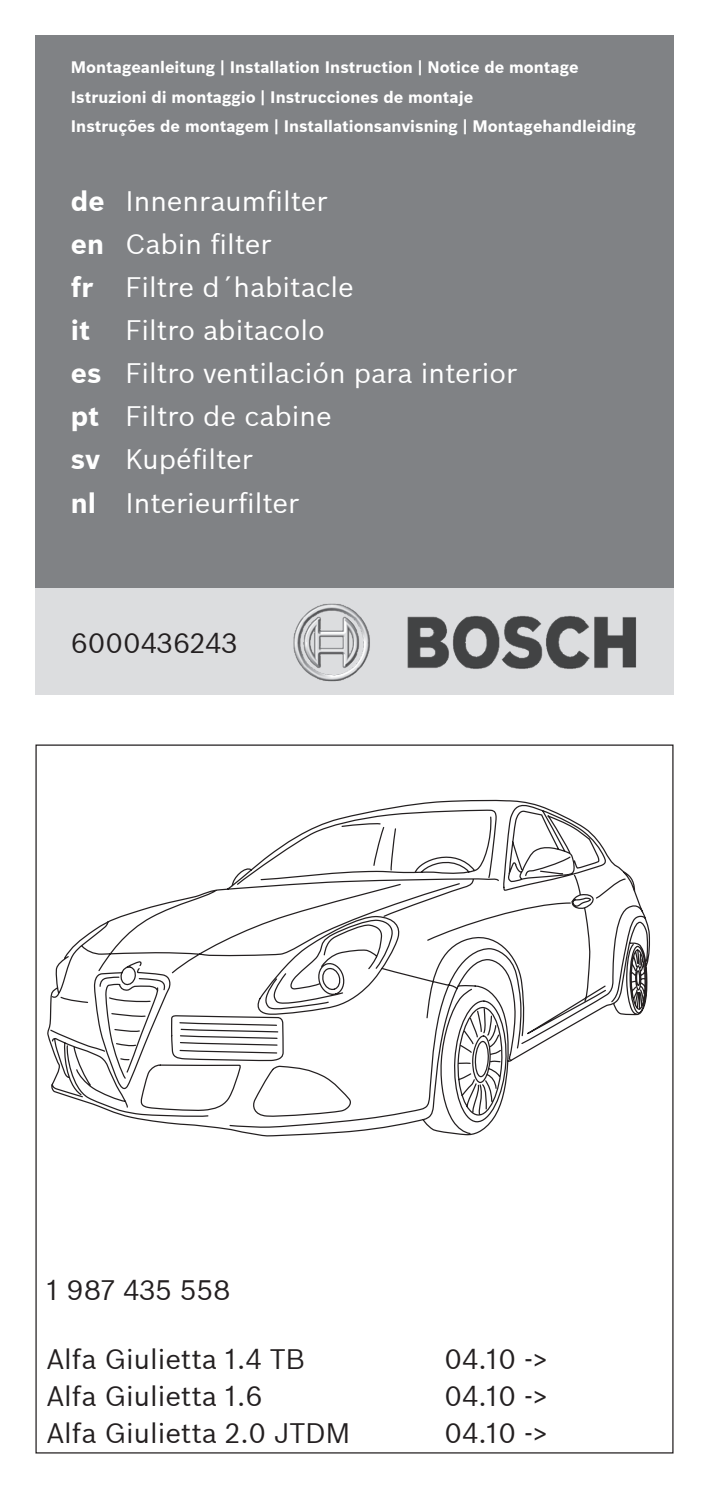
<style>
.page{position:relative;width:709px;height:1489px;background:#fff}
.page>*{position:absolute;margin:0;border:0;box-sizing:border-box;transform-origin:0 0}
.t1{font:27.5px "Bosch Sans LF";color:#fff}
.Modellliste_Übersich{font:27.5px "Bosch Sans LF";color:#231f20}
.t2{font:700 27.5px "Bosch Sans LF";color:#fff}
.t3{font:700 16.25px "Bosch Sans LF";color:#fff}
.s1{font-weight:700}
</style>
<div class="page">
<svg style="left:47px;top:799px;width:603px;height:338px"></svg>
<div style="left:35px;top:35px;width:638px;height:553px;background:#808285"></div>
<div style="left:35px;top:588px;width:638px;height:106px;background:#dcdddf"></div>
<img style="left:293px;top:603px;width:343px;height:79px">
<p class="t3" style="left:71px;top:57px;width:509px">Montageanleitung | Installation Instruction | Notice de montage</p>
<p class="t3" style="left:71px;top:87px;width:404px">Istruzioni di montaggio | Instrucciones de montaje</p>
<p class="t3" style="left:71px;top:116px;width:566px">Instruções de montagem | Installationsanvisning | Montagehandleiding</p>
<p class="t1" style="left:71px;top:184px;width:258px"><span class="s1">de</span> Innenraumfilter</p>
<p class="t1" style="left:71px;top:227px;width:202px"><span class="s1">en</span> Cabin filter</p>
<p class="t1" style="left:71px;top:270px;width:284px"><span class="s1">fr</span> Filtre d´habitacle</p>
<p class="t2" style="left:71px;top:313px;width:21px">it</p>
<p class="t1" style="left:125px;top:313px;width:201px">Filtro abitacolo</p>
<p class="t1" style="left:71px;top:356px;width:448px"><span class="s1">es</span> Filtro ventilación para interior</p>
<p class="t1" style="left:71px;top:399px;width:262px"><span class="s1">pt</span> Filtro de cabine</p>
<p class="t1" style="left:71px;top:442px;width:183px"><span class="s1">sv</span> Kupéfilter</p>
<p class="t1" style="left:71px;top:485px;width:230px"><span class="s1">nl</span> Interieurfilter</p>
<p class="Modellliste_Übersich" style="left:71px;top:626px;width:168px">6000436243</p>
<p class="Modellliste_Übersich" style="left:47px;top:1272px;width:185px">1 987 435 558</p>
<p class="Modellliste_Übersich" style="left:47px;top:1341px;width:259px">Alfa Giulietta 1.4 TB</p>
<p class="Modellliste_Übersich" style="left:444px;top:1341px;width:105px">04.10 -&gt;</p>
<p class="Modellliste_Übersich" style="left:47px;top:1379px;width:217px">Alfa Giulietta 1.6</p>
<p class="Modellliste_Übersich" style="left:444px;top:1379px;width:105px">04.10 -&gt;</p>
<p class="Modellliste_Übersich" style="left:47px;top:1416px;width:305px">Alfa Giulietta 2.0 JTDM</p>
<p class="Modellliste_Übersich" style="left:444px;top:1416px;width:105px">04.10 -&gt;</p>
</div>
